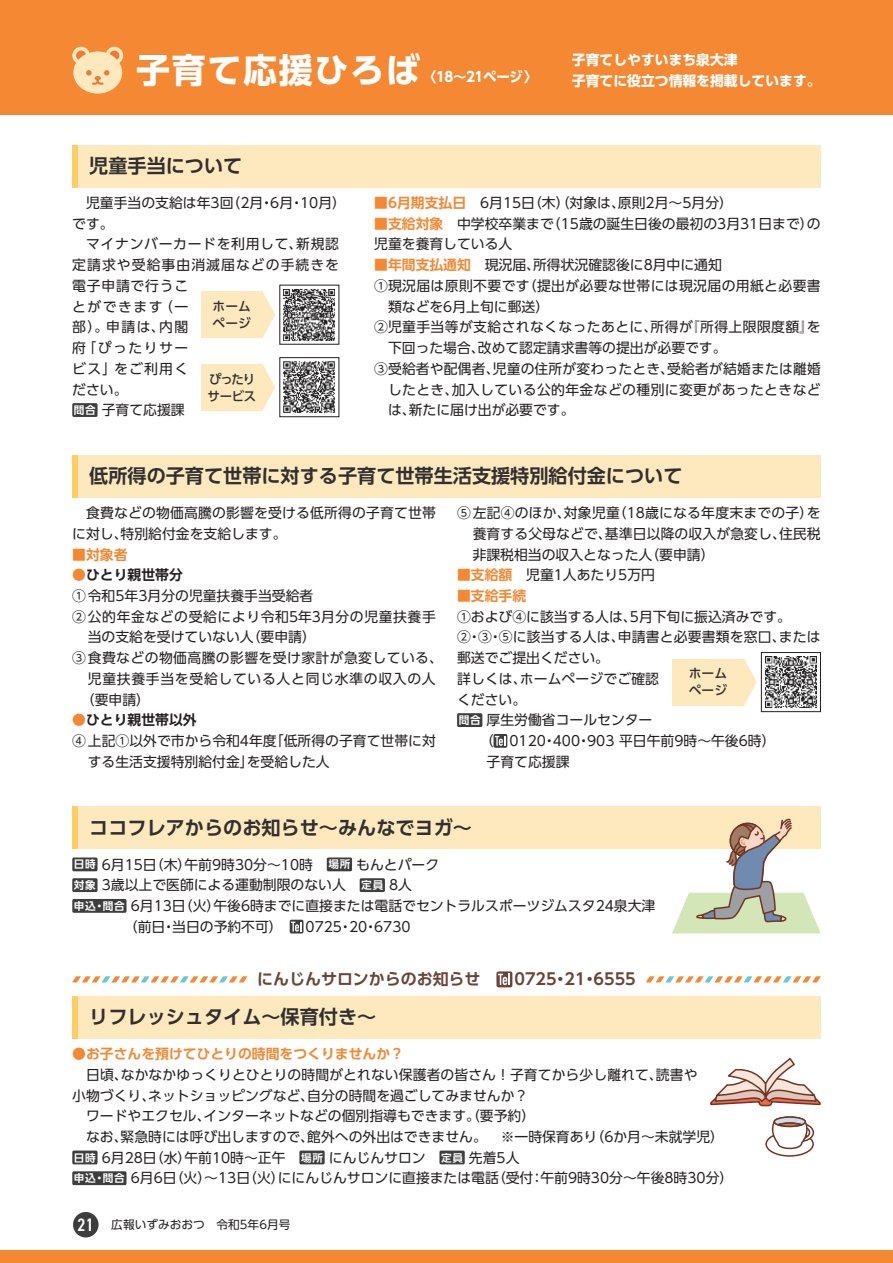
<style>
.page{position:relative;width:893px;height:1263px;background:#fff}
.page>*{position:absolute;margin:0;border:0;box-sizing:border-box;transform-origin:0 0}
.t1{font:700 34.05px "UD Shin Go Pr 6 N";letter-spacing:.05em;color:#fff}
.t2{font:700 19.2px "UD Shin Go Pr 6 N De";color:#312f30}
.t3{font:700 15.9px "UD Shin Go Pr 6 N De";color:#6a4539}
.t4{font:13.8px/20.7px "UD Shin Go Pr 6 N";color:#231f20}
.t5{font:13.8px "UD Shin Go Pr 6 N";letter-spacing:.03em;color:#231f20}
.t6{font:13.8px/20.7px "UD Shin Go Pr 6 N";letter-spacing:.075em;color:#231f20}
.t7{font:700 13.8px "UD Shin Go Pr 6 N";color:#fff}
.t8{font:700 13.8px "UD Shin Go Pr 6 N De";color:#f58832}
.t9{font:13.8px "UD Shin Go Pr 6 N";letter-spacing:.045em;color:#231f20}
.t10{font:13.8px "UD Shin Go Pr 6 N";letter-spacing:.05em;color:#231f20}
.t11{font:700 13.8px "UD Shin Go Pr 6 N De";color:#231f20}
.t12{font:500 12.75px/17px "UD Shin Go Pr 6 N";color:#312f30}
.t13{font:500 12.75px/17px "UD Shin Go Pr 6 N";letter-spacing:-.065em;color:#312f30}
.t14{font:11.7px "UD Shin Go Pr 6 N";color:#231f20}
.s1{font-family:"UD Shin Go Pr 6 N De";font-weight:700;font-size:10.65px;color:#fff}
.s2{font-family:"UD Shin Go Pr 6 N De";font-weight:700;color:#f58832}
.s3{color:#f58832}
.s4{font-family:"DIN2014";font-weight:600;font-stretch:condensed;font-size:18px;color:#fff}
</style>
<div class="page">
<div style="left:0;top:0;width:893px;height:115px;background:#f58832"></div>
<div style="left:0;top:1250px;width:893px;height:13px;background:#f58832"></div>
<div style="left:72px;top:47px;width:18px;height:17px;background:#fee9be;border-radius:50%"></div>
<svg style="left:76px;top:51px;width:10px;height:10px"></svg>
<svg style="left:106px;top:47px;width:17px;height:17px"></svg>
<svg style="left:109px;top:51px;width:10px;height:10px"></svg>
<div style="left:73px;top:52px;width:49px;height:42px;background:#fee9be;border-radius:50%"></div>
<svg style="left:86px;top:70px;width:23px;height:15px"></svg>
<div style="left:73px;top:404px;width:24px;height:12px;background:#3e3e3f"></div>
<div style="left:72px;top:403px;width:26px;height:14px;border:2px solid #3e3e3f"></div>
<img style="left:284px;top:289px;width:51px;height:51px">
<div style="left:201px;top:291px;width:62px;height:47px;background:#fee9be"></div>
<svg style="left:263px;top:292px;width:12px;height:45px"></svg>
<img style="left:283px;top:361px;width:52px;height:52px">
<div style="left:280px;top:357px;width:59px;height:60px;border:1px solid #231f20"></div>
<div style="left:201px;top:364px;width:62px;height:47px;background:#fee9be"></div>
<svg style="left:263px;top:365px;width:12px;height:45px"></svg>
<div style="left:72px;top:145px;width:749px;height:42px;background:#fee9be"></div>
<div style="left:72px;top:145px;width:6px;height:42px;background:#fecd64"></div>
<svg style="left:72px;top:976px;width:175px;height:6px"></svg>
<svg style="left:646px;top:976px;width:175px;height:6px"></svg>
<svg style="left:496px;top:971px;width:16px;height:16px"></svg>
<div style="left:73px;top:1151px;width:24px;height:12px;background:#3e3e3f"></div>
<div style="left:72px;top:1150px;width:26px;height:14px;border:2px solid #3e3e3f"></div>
<div style="left:300px;top:1151px;width:24px;height:12px;background:#3e3e3f"></div>
<div style="left:299px;top:1150px;width:26px;height:14px;border:2px solid #3e3e3f"></div>
<div style="left:440px;top:1151px;width:24px;height:12px;background:#3e3e3f"></div>
<div style="left:439px;top:1150px;width:26px;height:14px;border:2px solid #3e3e3f"></div>
<div style="left:73px;top:1172px;width:53px;height:12px;background:#3e3e3f"></div>
<div style="left:72px;top:1171px;width:54px;height:14px;border:2px solid #3e3e3f"></div>
<div style="left:72px;top:996px;width:749px;height:42px;background:#fee9be"></div>
<div style="left:72px;top:996px;width:6px;height:42px;background:#fecd64"></div>
<div style="left:458px;top:714px;width:24px;height:12px;background:#3e3e3f"></div>
<div style="left:457px;top:713px;width:25px;height:14px;border:2px solid #3e3e3f"></div>
<svg style="left:493px;top:734px;width:14px;height:14px"></svg>
<div style="left:72px;top:455px;width:749px;height:42px;background:#fee9be"></div>
<div style="left:72px;top:455px;width:6px;height:42px;background:#fecd64"></div>
<svg style="left:765px;top:656px;width:52px;height:52px"></svg>
<img style="left:765px;top:657px;width:51px;height:51px">
<div style="left:761px;top:652px;width:60px;height:60px;border:1px solid #231f20"></div>
<div style="left:672px;top:659px;width:72px;height:46px;background:#fee9be"></div>
<svg style="left:744px;top:659px;width:13px;height:46px"></svg>
<div style="left:73px;top:858px;width:24px;height:12px;background:#3e3e3f"></div>
<div style="left:72px;top:857px;width:26px;height:14px;border:2px solid #3e3e3f"></div>
<div style="left:328px;top:858px;width:23px;height:12px;background:#3e3e3f"></div>
<div style="left:327px;top:857px;width:25px;height:14px;border:2px solid #3e3e3f"></div>
<div style="left:73px;top:879px;width:24px;height:12px;background:#3e3e3f"></div>
<div style="left:72px;top:878px;width:26px;height:14px;border:2px solid #3e3e3f"></div>
<div style="left:360px;top:879px;width:24px;height:12px;background:#3e3e3f"></div>
<div style="left:360px;top:878px;width:25px;height:14px;border:2px solid #3e3e3f"></div>
<div style="left:73px;top:900px;width:53px;height:12px;background:#3e3e3f"></div>
<div style="left:72px;top:899px;width:54px;height:14px;border:2px solid #3e3e3f"></div>
<svg style="left:290px;top:920px;width:13px;height:13px"></svg>
<div style="left:72px;top:806px;width:749px;height:43px;background:#fee9be"></div>
<div style="left:72px;top:806px;width:6px;height:43px;background:#fecd64"></div>
<svg style="left:672px;top:819px;width:149px;height:114px"></svg>
<svg style="left:710px;top:1058px;width:111px;height:48px"></svg>
<svg style="left:766px;top:1132px;width:47px;height:24px"></svg>
<div style="left:765px;top:1131px;width:49px;height:26px;border:1px solid #6f3521;border-radius:50%"></div>
<svg style="left:769px;top:1116px;width:45px;height:34px"></svg>
<hr style="left:778px;top:1123px;width:24px;height:3px;background:#c08061;border-radius:50%">
<div style="left:777px;top:1122px;width:25px;height:5px;border:1px solid #6f3521;border-radius:50%"></div>
<div style="left:73px;top:1212px;width:26px;height:25px;background:#3e3e3f;border-radius:50%"></div>
<h1 class="t1" style="left:136px;top:42px;width:286px">子育て応援ひろば</h1>
<p class="t7" style="left:572px;top:49px;width:167px">子育てしやすいまち泉大津</p>
<p class="t7" style="left:423px;top:66px;width:117px">〈18〜21ページ〉</p>
<p class="t7" style="left:572px;top:69px;width:250px">子育てに役立つ情報を掲載しています。</p>
<h2 class="t2" style="left:89px;top:150px;width:155px">児童手当について</h2>
<p class="t4" style="left:72px;top:192px;width:275px;text-indent:14px">児童手当の支給は年3回（2月・6月・10月）です。</p>
<p class="t6" style="left:72px;top:233px;width:268px;text-indent:14px">マイナンバーカードを利用して、新規認定請求や受給事由消滅届などの手続きを電子申請で行うこ<br>とができます（一<br>部）。申請は、内閣<br>府「ぴったりサー<br>ビス」をご利用く<br>ださい。<br><span class="s1">問合</span>子育て応援課</p>
<p class="t12" style="left:213px;top:297px;width:40px">ホームページ</p>
<p class="t13" style="left:207px;top:370px;width:50px">ぴったりサービス</p>
<p class="t4" style="left:374px;top:192px;width:360px"><span class="s2">■6月期支払日　</span>6月15日（木）（対象は、原則2月～5月分）</p>
<p class="t4" style="left:374px;top:213px;width:448px"><span class="s2">■支給対象</span>　中学校卒業まで（15歳の誕生日後の最初の3月31日まで）の児童を養育している人</p>
<p class="t4" style="left:374px;top:254px;width:349px"><span class="s2">■年間支払通知　</span>現況届、所得状況確認後に8月中に通知</p>
<p class="t5" style="left:374px;top:274px;width:448px">①現況届は原則不要です（提出が必要な世帯には現況届の用紙と必要書</p>
<p class="t4" style="left:388px;top:296px;width:163px">類などを6月上旬に郵送）</p>
<p class="t5" style="left:374px;top:316px;width:448px">②児童手当等が支給されなくなったあとに、所得が『所得上限限度額』を</p>
<p class="t4" style="left:388px;top:337px;width:340px">下回った場合、改めて認定請求書等の提出が必要です。</p>
<p class="t4" style="left:374px;top:358px;width:448px">③受給者や配偶者、児童の住所が変わったとき、受給者が結婚または離婚</p>
<p class="t5" style="left:388px;top:378px;width:434px">したとき、加入している公的年金などの種別に変更があったときなど</p>
<p class="t4" style="left:388px;top:399px;width:188px">は、新たに届け出が必要です。</p>
<h2 class="t2" style="left:89px;top:460px;width:595px">低所得の子育て世帯に対する子育て世帯生活支援特別給付金について</h2>
<p class="t4" style="left:72px;top:502px;width:365px;text-indent:14px">食費などの物価高騰の影響を受ける低所得の子育て世帯に対し、特別給付金を支給します。</p>
<p class="t8" style="left:72px;top:543px;width:57px">■対象者</p>
<p class="t11" style="left:72px;top:564px;width:112px"><span class="s3">●</span>ひとり親世帯分</p>
<p class="t4" style="left:72px;top:585px;width:243px">①令和5年3月分の児童扶養手当受給者</p>
<p class="t9" style="left:72px;top:605px;width:365px">②公的年金などの受給により令和5年3月分の児童扶養手</p>
<p class="t4" style="left:88px;top:626px;width:230px">当の支給を受けていない人（要申請）</p>
<p class="t5" style="left:72px;top:647px;width:372px">③食費などの物価高騰の影響を受け家計が急変している、</p>
<p class="t10" style="left:88px;top:667px;width:349px">児童扶養手当を受給している人と同じ水準の収入の人</p>
<p class="t4" style="left:81px;top:689px;width:71px">（要申請）</p>
<p class="t11" style="left:72px;top:709px;width:126px"><span class="s3">●</span>ひとり親世帯以外</p>
<p class="t4" style="left:88px;top:730px;width:349px;text-indent:-16px">④上記①以外で市から令和4年度「低所得の子育て世帯に対する生活支援特別給付金」を受給した人</p>
<p class="t4" style="left:473px;top:502px;width:350px;text-align:justify;text-indent:-16px">⑤左記④のほか、対象児童（18歳になる年度末までの子）を養育する父母などで、基準日以降の収入が急変し、住民税非課税相当の収入となった人（要申請）</p>
<p class="t4" style="left:457px;top:564px;width:199px"><span class="s2">■支給額　</span>児童1人あたり5万円</p>
<p class="t8" style="left:457px;top:584px;width:71px">■支給手続</p>
<p class="t4" style="left:457px;top:606px;width:335px">①および④に該当する人は、5月下旬に振込済みです。</p>
<p class="t4" style="left:457px;top:626px;width:365px">②・③・⑤に該当する人は、申請書と必要書類を窓口、または</p>
<p class="t4" style="left:457px;top:647px;width:154px">郵送でご提出ください。</p>
<p class="t4" style="left:457px;top:668px;width:203px">詳しくは、ホームページでご確認</p>
<p class="t4" style="left:457px;top:689px;width:71px">ください。</p>
<p class="t4" style="left:459px;top:709px;width:195px"><span class="s1">問合</span>厚生労働省コールセンター</p>
<p class="t4" style="left:480px;top:730px;width:297px">（ 0120・400・903 平日午前9時～午後6時）</p>
<p class="t4" style="left:487px;top:751px;width:84px">子育て応援課</p>
<p class="t12" style="left:689px;top:665px;width:40px">ホームページ</p>
<h2 class="t2" style="left:89px;top:812px;width:383px">ココフレアからのお知らせ～みんなでヨガ～</h2>
<p class="t4" style="left:74px;top:854px;width:367px"><span class="s1">日時</span> 6月15日（木）午前9時30分～10時　<span class="s1">場所</span>もんとパーク</p>
<p class="t4" style="left:74px;top:874px;width:340px"><span class="s1">対象</span> 3歳以上で医師による運動制限のない人　<span class="s1">定員</span> 8人</p>
<p class="t4" style="left:74px;top:895px;width:583px"><span class="s1">申込・問合</span> 6月13日（火）午後6時までに直接または電話でセントラルスポーツジムスタ24泉大津</p>
<p class="t4" style="left:124px;top:916px;width:288px">（前日・当日の予約不可）　 0725・20・6730</p>
<p class="t3" style="left:257px;top:966px;width:380px">にんじんサロンからのお知らせ　 0725・21・6555</p>
<h2 class="t2" style="left:89px;top:1001px;width:287px">リフレッシュタイム～保育付き～</h2>
<p class="t8" style="left:72px;top:1042px;width:333px">●お子さんを預けてひとりの時間をつくりませんか？</p>
<p class="t4" style="left:86px;top:1064px;width:613px">日頃、なかなかゆっくりとひとりの時間がとれない保護者の皆さん！子育てから少し離れて、読書や</p>
<p class="t4" style="left:72px;top:1084px;width:458px">小物づくり、ネットショッピングなど、自分の時間を過ごしてみませんか？</p>
<p class="t4" style="left:86px;top:1105px;width:451px">ワードやエクセル、インターネットなどの個別指導もできます。（要予約）</p>
<p class="t4" style="left:86px;top:1126px;width:639px">なお、緊急時には呼び出しますので、館外への外出はできません。　※一時保育あり（6か月～未就学児）</p>
<p class="t4" style="left:74px;top:1147px;width:447px"><span class="s1">日時</span> 6月28日（水）午前10時～正午　<span class="s1">場所</span>にんじんサロン　<span class="s1">定員</span>先着5人</p>
<p class="t4" style="left:74px;top:1167px;width:661px"><span class="s1">申込・問合</span> 6月6日（火）～13日（火）ににんじんサロンに直接または電話（受付：午前9時30分～午後8時30分）</p>
<p class="t14" style="left:78px;top:1215px;width:214px"><span class="s4">21</span> 広報いずみおおつ　令和5年6月号</p>
</div>
